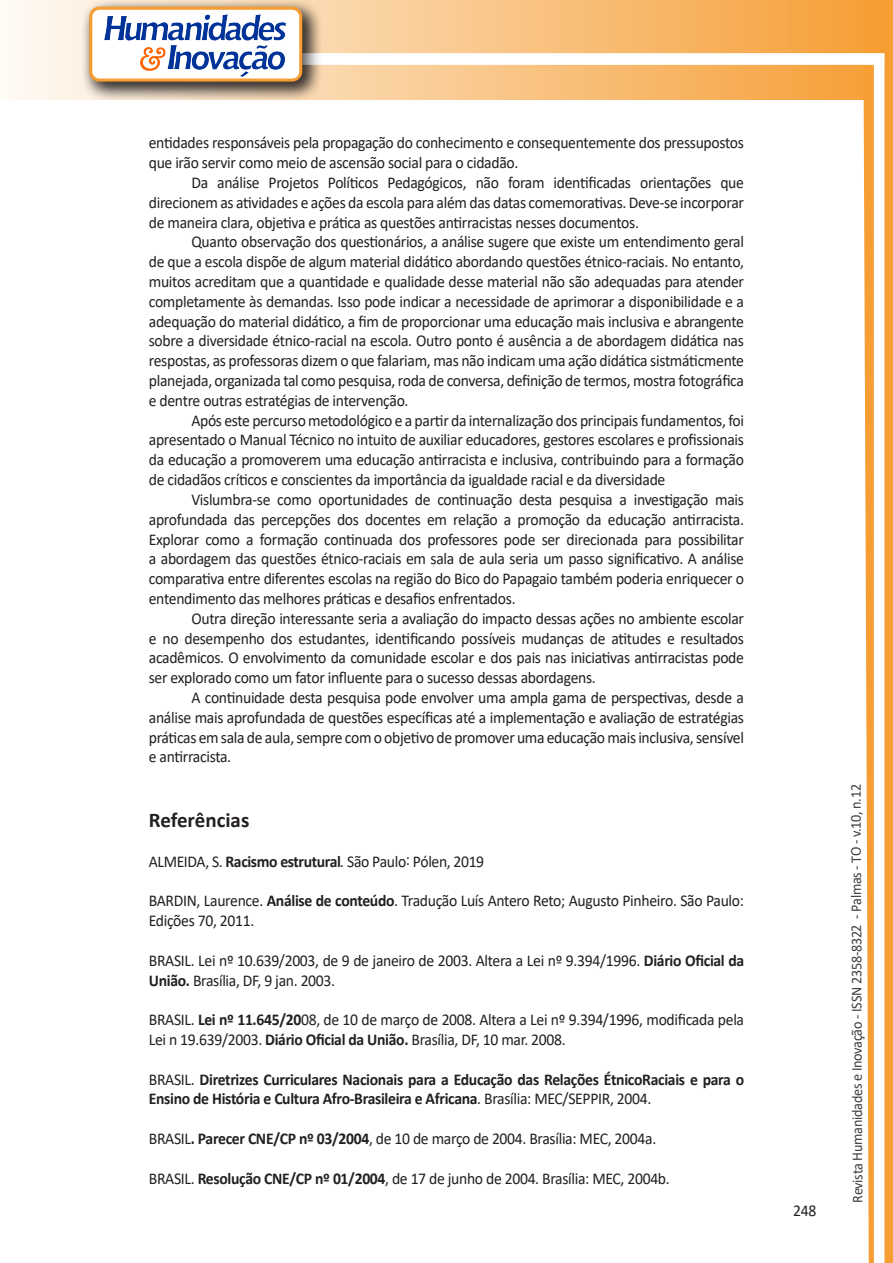
<style>
.page{position:relative;width:893px;height:1263px;background:#fff}
.page>*{position:absolute;margin:0;border:0;box-sizing:border-box;transform-origin:0 0}
.Titulo_2{font:700 21px "Calibri";color:#231f20}
.texto{font:16.5px/19.8px "Calibri";letter-spacing:-.02em;color:#231f20;text-align:justify;scale:.95 1}
.texto-2{font:700 16.5px/19.8px "Calibri";letter-spacing:-.02em;color:#231f20;scale:.95 1}
.t1{font:15px "Calibri";letter-spacing:-.025em;color:#3e3e3f;scale:.95 1}
.s1{font-weight:700}
.s2{font-style:italic}
.s3{font-weight:400}
</style>
<div class="page">
<svg style="left:5px;top:0;width:858px;height:100px;background:#f9c484"></svg>
<div style="left:302px;top:53px;width:582px;height:12px;background:#fff;border:2px solid #fff"></div>
<svg style="left:863px;top:0;width:30px;height:1263px"></svg>
<div style="left:81px;top:0;width:241px;height:102px;background:#231f20;opacity:.75"></div>
<div style="left:91px;top:8px;width:210px;height:72px;background:#fff;border-radius:9px"></div>
<img style="left:104px;top:14px;width:181px;height:62px">
<div style="left:89px;top:7px;width:213px;height:75px;border:3px solid #f69e34;border-radius:9px"></div>
<p class="texto" style="left:149px;top:133px;width:628px">entidades responsáveis pela propagação do conhecimento e consequentemente dos pressupostos que irão servir como meio de ascensão social para o cidadão.</p>
<p class="texto" style="left:149px;top:172px;width:628px;text-indent:43px">Da análise Projetos Políticos Pedagógicos, não foram identificadas orientações que direcionem as atividades e ações da escola para além das datas comemorativas. Deve-se incorporar de maneira clara, objetiva e prática as questões antirracistas nesses documentos.</p>
<p class="texto" style="left:149px;top:232px;width:628px;text-indent:43px">Quanto observação dos questionários, a análise sugere que existe um entendimento geral de que a escola dispõe de algum material didático abordando questões étnico-raciais. No entanto, muitos acreditam que a quantidade e qualidade desse material não são adequadas para atender completamente às demandas. Isso pode indicar a necessidade de aprimorar a disponibilidade e a adequação do material didático, a fim de proporcionar uma educação mais inclusiva e abrangente sobre a diversidade étnico-racial na escola. Outro ponto é ausência a de abordagem didática nas respostas, as professoras dizem o que falariam, mas não indicam uma ação didática sistmáticmente planejada, organizada tal como pesquisa, roda de conversa, definição de termos, mostra fotográfica e dentre outras estratégias de intervenção.</p>
<p class="texto" style="left:149px;top:410px;width:628px;text-indent:43px">Após este percurso metodológico e a partir da internalização dos principais fundamentos, foi apresentado o Manual Técnico no intuito de auxiliar educadores, gestores escolares e profissionais da educação a promoverem uma educação antirracista e inclusiva, contribuindo para a formação de cidadãos críticos e conscientes da importância da igualdade racial e da diversidade</p>
<p class="texto" style="left:149px;top:489px;width:628px;text-indent:43px">Vislumbra-se como oportunidades de continuação desta pesquisa a investigação mais aprofundada das percepções dos docentes em relação a promoção da educação antirracista.<br>Explorar como a formação continuada dos professores pode ser direcionada para possibilitar a abordagem das questões étnico-raciais em sala de aula seria um passo significativo. A análise comparativa entre diferentes escolas na região do Bico do Papagaio também poderia enriquecer o entendimento das melhores práticas e desafios enfrentados.</p>
<p class="texto" style="left:149px;top:608px;width:628px;text-indent:43px">Outra direção interessante seria a avaliação do impacto dessas ações no ambiente escolar e no desempenho dos estudantes, identificando possíveis mudanças de atitudes e resultados acadêmicos. O envolvimento da comunidade escolar e dos pais nas iniciativas antirracistas pode ser explorado como um fator influente para o sucesso dessas abordagens.</p>
<p class="texto" style="left:149px;top:687px;width:628px;text-indent:43px">A continuidade desta pesquisa pode envolver uma ampla gama de perspectivas, desde a análise mais aprofundada de questões específicas até a implementação e avaliação de estratégias práticas em sala de aula, sempre com o objetivo de promover uma educação mais inclusiva, sensível e antirracista.</p>
<p class="Titulo_2" style="left:149px;top:805px;width:102px">Referências</p>
<p class="texto" style="left:149px;top:851px;width:354px">ALMEIDA, S. <span class="s1">Racismo estrutural</span><span class="s2">.</span> São Paulo: Pólen, 2019</p>
<p class="texto" style="left:149px;top:890px;width:628px">BARDIN, Laurence. <span class="s1">Análise de conteúdo</span>. Tradução Luís Antero Reto; Augusto Pinheiro. São Paulo:<br>Edições 70, 2011.</p>
<p class="texto" style="left:149px;top:950px;width:628px">BRASIL. Lei nº 10.639/2003, de 9 de janeiro de 2003. Altera a Lei nº 9.394/1996. <span class="s1">Diário Oficial da<br>União.</span> Brasília, DF, 9 jan. 2003.</p>
<p class="texto" style="left:149px;top:1009px;width:628px">BRASIL. <span class="s1">Lei nº 11.645/20</span>08, de 10 de março de 2008. Altera a Lei nº 9.394/1996, modificada pela<br>Lei n 19.639/2003. <span class="s1">Diário Oficial da União.</span> Brasília, DF, 10 mar. 2008.</p>
<p class="texto-2" style="left:149px;top:1069px;width:628px"><span class="s3">BRASIL.</span> Diretrizes Curriculares Nacionais para a Educação das Relações ÉtnicoRaciais e para o<br>Ensino de História e Cultura Afro-Brasileira e Africana<span class="s3">. Brasília: MEC/SEPPIR, 2004.</span></p>
<p class="texto" style="left:149px;top:1128px;width:536px">BRASIL<span class="s1">. Parecer CNE/CP nº 03/2004</span>, de 10 de março de 2004. Brasília: MEC, 2004a.</p>
<p class="texto" style="left:149px;top:1168px;width:550px">BRASIL. <span class="s1">Resolução CNE/CP nº 01/2004</span>, de 17 de junho de 2004. Brasília: MEC, 2004b.</p>
<p class="texto" style="left:793px;top:1200px;width:26px">248</p>
<p class="t1" style="left:846px;top:1203px;width:442px;rotate:-90deg">Revista Humanidades e Inovação - ISSN 2358-8322 - Palmas - TO - v.10, n.12</p>
</div>
